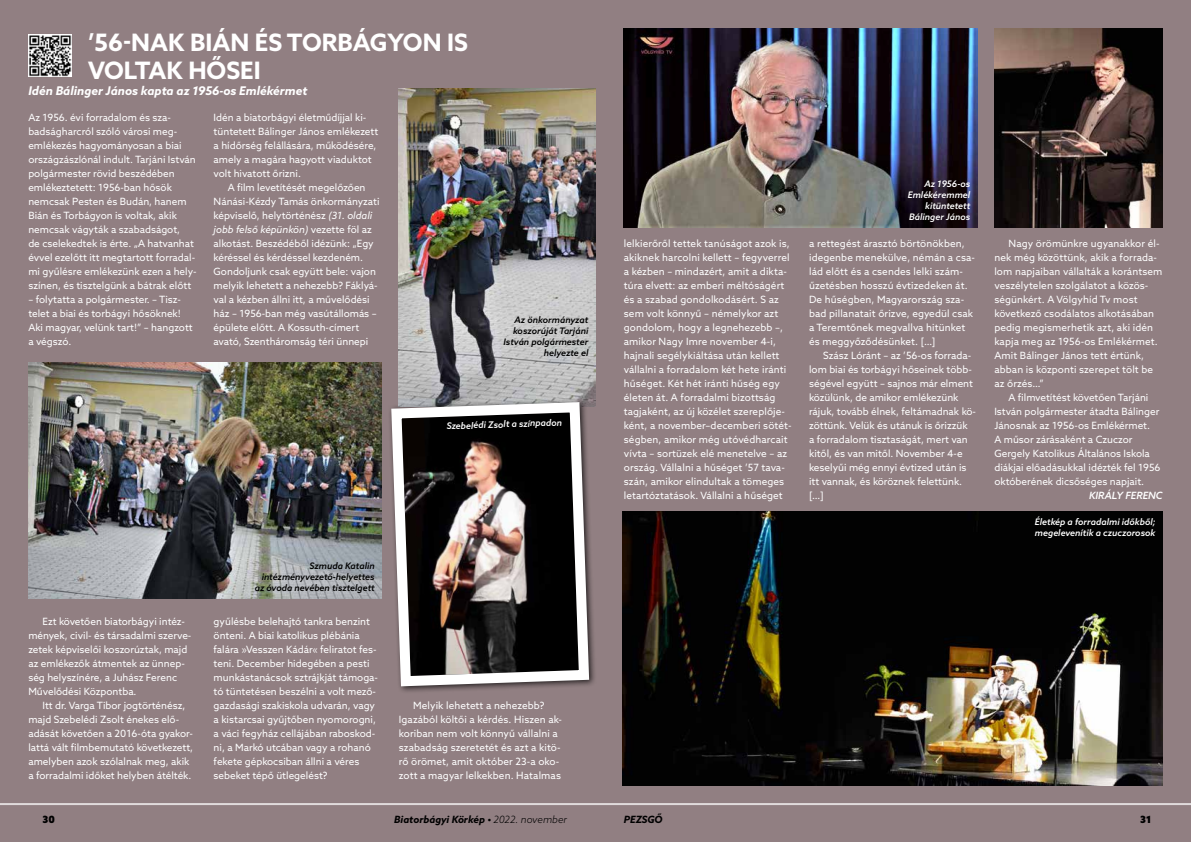
<style>
.page{position:relative;width:1191px;height:842px;background:#917f82}
.page>*{position:absolute;margin:0;border:0;box-sizing:border-box;transform-origin:0 0}
.t1{font:700 24px/28px "Azo Sans";color:#fff}
.t2{font:italic 700 12px "Azo Sans";color:#fff}
.t3{font:10px/14px "Azo Sans";color:#fff}
.t4{font:italic 700 10px "Azo Sans";color:#000}
.t5{font:italic 500 10px "Azo Sans";color:#fff}
.t6{font:900 10px "Azo Sans";color:#000}
.t7{font:italic 500 9px/11px "Azo Sans";color:#000;text-align:right}
.t8{font:italic 500 9px/11px "Azo Sans";color:#fff;text-align:right}
.s1{font-style:italic}
.s2{font-weight:300}
</style>
<div class="page">
<hr style="left:0;top:803px;width:1191px;height:2px;background:#e0dbdc">
<img style="left:399px;top:89px;width:196px;height:309px">
<img style="left:28px;top:363px;width:354px;height:235px">
<img style="left:624px;top:28px;width:353px;height:199px">
<img style="left:994px;top:29px;width:168px;height:198px">
<svg style="left:390px;top:397px;width:204px;height:294px"></svg>
<img style="left:623px;top:511px;width:539px;height:274px">
<img style="left:28px;top:34px;width:43px;height:43px">
<h1 class="t1" style="left:88px;top:28px;width:381px">’56-NAK BIÁN ÉS TORBÁGYON IS<br>VOLTAK HŐSEI</h1>
<p class="t2" style="left:28px;top:83px;width:280px">Idén Bálinger János kapta az 1956-os Emlékérmet</p>
<p class="t3" style="left:28px;top:110px;width:170px">Az 1956. évi forradalom és sza&shy;badságharcról szóló városi meg&shy;emlékezés hagyományosan a biai országzászlónál indult. Tarjáni István polgármester rövid beszédében emlékeztetett: 1956-ban hősök nemcsak Pesten és Budán, hanem Bián és Torbágyon is voltak, akik nemcsak vágyták a szabadságot,<br>de cselekedtek is érte. „A hatvanhat évvel ezelőtt itt megtartott forradal&shy;mi gyűlésre emlékezünk ezen a hely&shy;színen, és tisztelgünk a bátrak előtt</p>
<p class="t3" style="left:28px;top:292px;width:166px">– folytatta a polgármester. – Tisz&shy;telet a biai és torbágyi hősöknek!<br>Aki magyar, velünk tart!” – hangzott a végszó.</p>
<p class="t3" style="left:214px;top:110px;width:166px">Idén a biatorbágyi életműdíjjal ki&shy;tüntetett Bálinger János emlékezett a hídőrség felállására, működésére, amely a magára hagyott viaduktot volt hivatott őrizni.</p>
<p class="t3" style="left:214px;top:180px;width:167px;text-indent:14px">A film levetítését megelőzően Nánási-Kézdy Tamás önkormányzati képviselő, helytörténész <span class="s1">(31. oldali jobb felső képünkön)</span> vezette föl az alkotást. Beszédéből idézünk: „Egy kéréssel és kérdéssel kezdeném.<br>Gondoljunk csak együtt bele: vajon melyik lehetett a nehezebb? Fáklyá&shy;val a kézben állni itt, a művelődési ház – 1956-ban még vasútállomás – épülete előtt. A Kossuth-címert avató, Szentháromság téri ünnepi</p>
<p class="t7" style="left:503px;top:314px;width:86px">Az önkormányzat koszorúját Tarjáni<br>István polgármester helyezte el</p>
<p class="t8" style="left:446px;top:420px;width:117px;rotate:-2deg">Szebelédi Zsolt a színpadon</p>
<p class="t3" style="left:28px;top:614px;width:165px;text-indent:14px">Ezt követően biatorbágyi intéz&shy;mények, civil- és társadalmi szerve&shy;zetek képviselői koszorúztak, majd az emlékezők átmentek az ünnep&shy;ség helyszínére, a Juhász Ferenc<br>Művelődési Központba.</p>
<p class="t3" style="left:28px;top:698px;width:166px;text-indent:14px">Itt dr. Varga Tibor jogtörténész, majd Szebelédi Zsolt énekes elő&shy;adását követően a 2016-óta gyakor&shy;lattá vált filmbemutató következett, amelyben azok szólalnak meg, akik a forradalmi időket helyben átélték.</p>
<p class="t7" style="left:255px;top:560px;width:121px">Szmuda Katalin intézményvezető-helyettes az óvoda nevében tisztelgett</p>
<p class="t3" style="left:214px;top:614px;width:166px">gyűlésbe belehajtó tankra benzint önteni. A biai katolikus plébánia falára »Vesszen Kádár« feliratot fes&shy;teni. December hidegében a pesti munkástanácsok sztrájkját támoga&shy;tó tüntetésen beszélni a volt mező&shy;gazdasági szakiskola udvarán, vagy a kistarcsai gyűjtőben nyomorogni, a váci fegyház cellájában raboskod&shy;ni, a Markó utcában vagy a rohanó fekete gépkocsiban állni a véres sebeket tépő ütlegelést?</p>
<p class="t3" style="left:399px;top:698px;width:164px;text-align:center">Melyik lehetett a nehezebb?<br>Igazából költői a kérdés. Hiszen ak&shy;koriban nem volt könnyű vállalni a szabadság szeretetét és azt a kitö&shy;rő örömet, amit október 23-a oko&shy;zott a magyar lelkekben. Hatalmas</p>
<p class="t8" style="left:907px;top:178px;width:64px">Az 1956-os<br>Emlékéremmel kitüntetett<br>Bálinger János</p>
<p class="t3" style="left:624px;top:236px;width:169px">lelkierőről tettek tanúságot azok is, akiknek harcolni kellett – fegyverrel a kézben – mindazért, amit a dikta&shy;túra elvett: az emberi méltóságért és a szabad gondolkodásért. S az sem volt könnyű – némelykor azt gondolom, hogy a legnehezebb –, amikor Nagy Imre november 4-i, hajnali segélykiáltása után kellett vállalni a forradalom két hete iránti hűséget. Két hét iránti hűség egy életen át. A forradalmi bizottság tagjaként, az új közélet szereplője&shy;ként, a november–decemberi sötét&shy;ségben, amikor még utóvédharcait vívta – sortüzek elé menetelve – az ország. Vállalni a hűséget ’57 tava&shy;szán, amikor elindultak a tömeges letartóztatások. Vállalni a hűséget</p>
<p class="t3" style="left:809px;top:236px;width:167px">a rettegést árasztó börtönökben, idegenbe menekülve, némán a csa&shy;lád előtt és a csendes lelki szám&shy;űzetésben hosszú évtizedeken át.<br>De hűségben, Magyarország sza&shy;bad pillanatait őrizve, egyedül csak a Teremtőnek megvallva hitünket és meggyőződésünket. […]</p>
<p class="t3" style="left:809px;top:348px;width:168px;text-indent:14px">Szász Lóránt – az ’56-os forrada&shy;lom biai és torbágyi hőseinek több&shy;ségével együtt – sajnos már elment közülünk, de amikor emlékezünk rájuk, tovább élnek, feltámadnak kö&shy;zöttünk. Velük és utánuk is őrizzük<br>a forradalom tisztaságát, mert van kitől, és van mitől. November 4-e keselyűi még ennyi évtized után is itt vannak, és köröznek felettünk. […]</p>
<p class="t3" style="left:994px;top:236px;width:169px;text-indent:14px">Nagy örömünkre ugyanakkor él&shy;nek még közöttünk, akik a forrada&shy;lom napjaiban vállalták a korántsem veszélytelen szolgálatot a közös&shy;ségünkért. A Völgyhíd Tv most következő csodálatos alkotásában pedig megismerhetik azt, aki idén kapja meg az 1956-os Emlékérmet.<br>Amit Bálinger János tett értünk, abban is központi szerepet tölt be az őrzés…”</p>
<p class="t3" style="left:994px;top:390px;width:168px;text-indent:14px">A filmvetítést követően Tarjáni István polgármester átadta Bálinger Jánosnak az 1956-os Emlékérmet.<br>A műsor zárásaként a Czuczor Gergely Katolikus Általános Iskola diákjai előadásukkal idézték fel 1956 októberének dicsőséges napjait.</p>
<p class="t5" style="left:1089px;top:489px;width:75px">KIRÁLY FERENC</p>
<p class="t8" style="left:1035px;top:516px;width:122px;text-align:left">Életkép a forradalmi időkből; megelevenítik a czuczorosok</p>
<p class="t6" style="left:43px;top:813px;width:14px">30</p>
<p class="t4" style="left:394px;top:813px;width:174px">Biatorbágyi Körkép • <span class="s2">2022. november</span></p>
<p class="t4" style="left:624px;top:813px;width:40px">PEZSGŐ</p>
<p class="t6" style="left:1140px;top:813px;width:13px">31</p>
</div>
